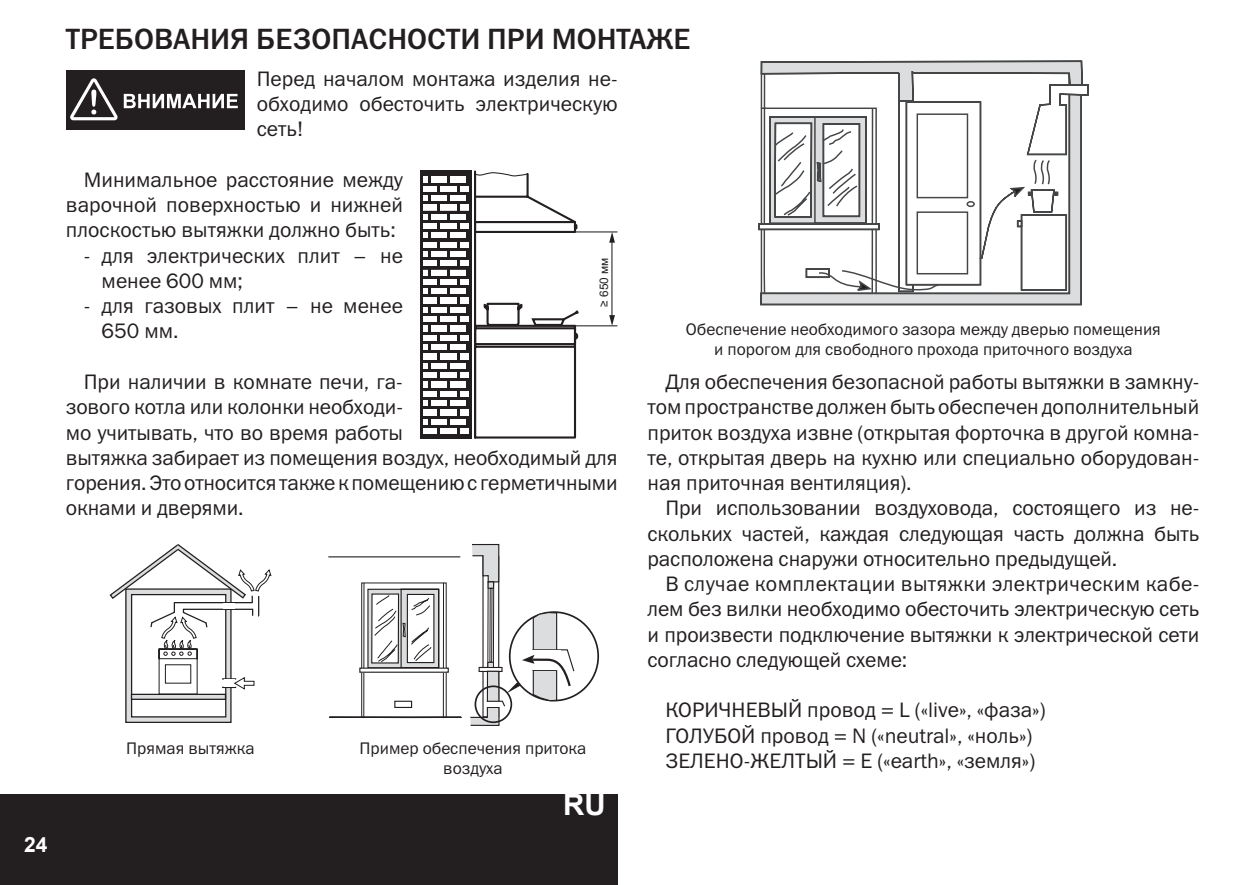
<style>
.page{position:relative;width:1259px;height:885px;background:#fff}
.page>*{position:absolute;margin:0;border:0;box-sizing:border-box;transform-origin:0 0}
.t1{font:29.4px "Franklin Gothic Medium C";color:#231f20}
.t2{font:700 29.4px "Arial";color:#fff}
.t3{font:21px/25.2px "Franklin Gothic Book C";color:#231f20}
.t4{font:21px "Franklin Gothic Book C";letter-spacing:.02em;color:#231f20}
.t5{font:700 21px "Arial";color:#fff}
.t6{font:16.8px/20.1px "Franklin Gothic Book C";color:#231f20;text-align:center}
.t7{font:12px "Arial";color:#231f20}
</style>
<div class="page">
<div style="left:0;top:794px;width:617px;height:90px;background:#231f20"></div>
<div style="left:66px;top:70px;width:179px;height:60px;background:#231f20"></div>
<svg style="left:124px;top:94px;width:114px;height:14px"></svg>
<svg style="left:70px;top:78px;width:48px;height:42px"></svg>
<hr style="left:570px;top:231px;width:47px;height:1px;background:#231f20">
<hr style="left:571px;top:325px;width:46px;height:1px;background:#231f20">
<hr style="left:611px;top:241px;width:1px;height:76px;background:#231f20">
<svg style="left:609px;top:232px;width:6px;height:11px"></svg>
<svg style="left:609px;top:315px;width:6px;height:11px"></svg>
<svg style="left:421px;top:170px;width:160px;height:268px"></svg>
<hr style="left:422px;top:436px;width:49px;height:2px;background:#231f20">
<hr style="left:422px;top:170px;width:49px;height:2px;background:#231f20">
<svg style="left:127px;top:695px;width:103px;height:26px"></svg>
<div style="left:125px;top:588px;width:107px;height:135px;border:1px solid #231f20"></div>
<div style="left:132px;top:594px;width:94px;height:122px;background:#fff"></div>
<div style="left:131px;top:594px;width:95px;height:123px;border:1px solid #231f20"></div>
<div style="left:131px;top:694px;width:94px;height:5px;background:#dcdddf"></div>
<svg style="left:110px;top:544px;width:161px;height:151px"></svg>
<svg style="left:329px;top:582px;width:133px;height:136px"></svg>
<div style="left:395px;top:701px;width:16px;height:6px;background:#fff"></div>
<div style="left:394px;top:700px;width:18px;height:8px;border:1px solid #231f20"></div>
<hr style="left:360px;top:668px;width:88px;height:4px;background:#fff">
<div style="left:359px;top:667px;width:90px;height:5px;border:1px solid #231f20"></div>
<svg style="left:494px;top:588px;width:1px;height:23px"></svg>
<div style="left:482px;top:555px;width:17px;height:162px;border:1px solid #231f20"></div>
<div style="left:487px;top:581px;width:7px;height:86px;border:1px solid #231f20"></div>
<svg style="left:472px;top:544px;width:28px;height:44px"></svg>
<div style="left:488px;top:581px;width:6px;height:7px;border:1px solid #231f20"></div>
<hr style="left:328px;top:556px;width:132px;height:1px;background:#231f20">
<svg style="left:470px;top:611px;width:105px;height:115px"></svg>
<svg style="left:759px;top:230px;width:323px;height:75px;background:#b9babc"></svg>
<div style="left:758px;top:223px;width:121px;height:7px;border:1px solid #454647"></div>
<svg style="left:760px;top:61px;width:328px;height:232px"></svg>
<p class="t5" style="left:24px;top:830px;width:25px">24</p>
<p class="t1" style="left:66px;top:22px;width:626px">ТРЕБОВАНИЯ БЕЗОПАСНОСТИ ПРИ МОНТАЖЕ</p>
<p class="t3" style="left:257px;top:66px;width:362px;text-align:justify">Перед началом монтажа изделия не&shy;обходимо обесточить электрическую сеть!</p>
<p class="t3" style="left:66px;top:167px;width:338px;text-align:justify;text-indent:18px">Минимальное расстояние между варочной поверхностью и нижней плоскостью вытяжки должно быть:</p>
<p class="t3" style="left:102px;top:242px;width:303px;text-indent:-18px">- для электрических плит – не менее 600 мм;</p>
<p class="t3" style="left:102px;top:293px;width:303px;text-indent:-18px">- для газовых плит – не менее<br>650 мм.</p>
<p class="t3" style="left:66px;top:369px;width:553px;text-indent:18px">При наличии в комнате печи, га-<br>зового котла или колонки необходи-<br>мо учитывать, что во время работы<br>вытяжка забирает из помещения воздух, необходимый для горения. Это относится также к помещению с герметичными окнами и дверями.</p>
<p class="t7" style="left:596px;top:307px;width:51px;rotate:-90deg">≥ 650 мм</p>
<p class="t6" style="left:126px;top:737px;width:130px">Прямая вытяжка</p>
<p class="t6" style="left:359px;top:737px;width:228px">Пример обеспечения притока воздуха</p>
<p class="t2" style="left:563px;top:784px;width:44px">RU</p>
<p class="t6" style="left:686px;top:319px;width:476px">Обеспечение необходимого зазора между дверью помещения и порогом для свободного прохода приточного воздуха</p>
<p class="t3" style="left:665px;top:369px;width:535px">Для обеспечения безопасной работы вытяжки в замкну-</p>
<p class="t3" style="left:647px;top:394px;width:553px">том пространстве должен быть обеспечен дополнительный</p>
<p class="t3" style="left:647px;top:419px;width:553px">приток воздуха извне (открытая форточка в другой комна-</p>
<p class="t3" style="left:647px;top:444px;width:553px">те, открытая дверь на кухню или специально оборудован-</p>
<p class="t3" style="left:647px;top:470px;width:266px">ная приточная вентиляция).</p>
<p class="t3" style="left:665px;top:495px;width:535px">При использовании воздуховода, состоящего из не-</p>
<p class="t3" style="left:647px;top:520px;width:553px">скольких частей, каждая следующая часть должна быть</p>
<p class="t3" style="left:647px;top:545px;width:471px">расположена снаружи относительно предыдущей.</p>
<p class="t4" style="left:665px;top:572px;width:535px">В случае комплектации вытяжки электрическим кабе-</p>
<p class="t3" style="left:647px;top:596px;width:553px">лем без вилки необходимо обесточить электрическую сеть</p>
<p class="t3" style="left:647px;top:621px;width:553px">и произвести подключение вытяжки к электрической сети</p>
<p class="t3" style="left:647px;top:646px;width:261px">согласно следующей схеме:</p>
<p class="t3" style="left:665px;top:697px;width:382px">КОРИЧНЕВЫЙ провод = L («live», «фаза»)<br>ГОЛУБОЙ провод = N («neutral», «ноль»)<br>ЗЕЛЕНО-ЖЕЛТЫЙ = Е («earth», «земля»)</p>
</div>
